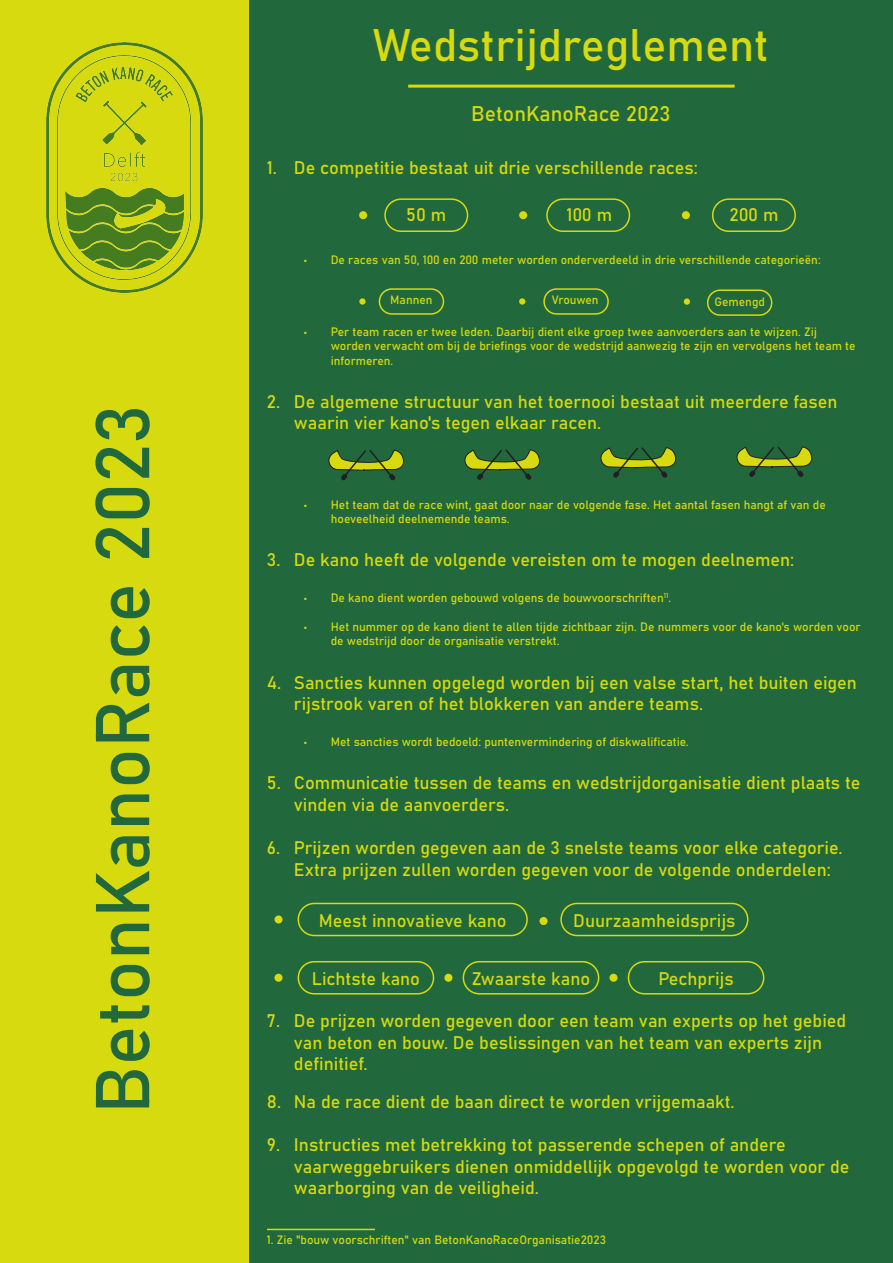
<style>
.page{position:relative;width:893px;height:1263px;background:#fff}
.page>*{position:absolute;margin:0;border:0;box-sizing:border-box;transform-origin:0 0}
.t1{font:75px "Bahnschrift";color:#21683c}
.t2{font:45px "Bahnschrift";color:#d7da0f}
.t3{font:21px "Bahnschrift";color:#d7da0f}
.t4{font:18px/21.6px "Bahnschrift";color:#d7da0f}
.t5{font:12px/14.4px "Bahnschrift";color:#d7da0f}
</style>
<div class="page">
<div style="left:249px;top:0;width:644px;height:1263px;background:#21683c"></div>
<hr style="left:267px;top:1229px;width:108px;height:1px;background:#d7da0f">
<div style="left:539px;top:917px;width:9px;height:8px;background:#d7da0f;border-radius:50%"></div>
<div style="left:0;top:0;width:249px;height:1263px;background:#d7da0f"></div>
<img style="left:46px;top:43px;width:157px;height:250px">
<hr style="left:408px;top:85px;width:327px;height:3px;background:#d7da0f">
<div style="left:379px;top:288px;width:65px;height:27px;border:2px solid #d7da0f;border-radius:12px"></div>
<div style="left:543px;top:288px;width:66px;height:27px;border:2px solid #d7da0f;border-radius:12px"></div>
<div style="left:707px;top:289px;width:65px;height:27px;border:2px solid #d7da0f;border-radius:12px"></div>
<svg style="left:359px;top:298px;width:7px;height:7px"></svg>
<div style="left:519px;top:298px;width:6px;height:7px;background:#d7da0f;border-radius:50%"></div>
<div style="left:684px;top:298px;width:6px;height:7px;background:#d7da0f;border-radius:50%"></div>
<svg style="left:329px;top:449px;width:75px;height:31px"></svg>
<div style="left:298px;top:903px;width:230px;height:33px;border:2px solid #d7da0f;border-radius:16px"></div>
<div style="left:298px;top:961px;width:136px;height:33px;border:2px solid #d7da0f;border-radius:16px"></div>
<div style="left:463px;top:961px;width:136px;height:33px;border:2px solid #d7da0f;border-radius:16px"></div>
<div style="left:628px;top:961px;width:136px;height:33px;border:2px solid #d7da0f;border-radius:16px"></div>
<div style="left:560px;top:903px;width:188px;height:33px;border:2px solid #d7da0f;border-radius:16px"></div>
<svg style="left:274px;top:915px;width:9px;height:8px"></svg>
<div style="left:274px;top:974px;width:9px;height:8px;background:#d7da0f;border-radius:50%"></div>
<div style="left:444px;top:974px;width:8px;height:8px;background:#d7da0f;border-radius:50%"></div>
<div style="left:609px;top:974px;width:9px;height:8px;background:#d7da0f;border-radius:50%"></div>
<svg style="left:737px;top:446px;width:75px;height:31px"></svg>
<svg style="left:465px;top:449px;width:75px;height:31px"></svg>
<svg style="left:601px;top:447px;width:75px;height:31px"></svg>
<div style="left:384px;top:198px;width:84px;height:34px;border:2px solid #d7da0f;border-radius:16px"></div>
<div style="left:359px;top:211px;width:8px;height:8px;background:#d7da0f;border-radius:50%"></div>
<div style="left:546px;top:198px;width:84px;height:34px;border:2px solid #d7da0f;border-radius:16px"></div>
<div style="left:519px;top:211px;width:8px;height:8px;background:#d7da0f;border-radius:50%"></div>
<div style="left:712px;top:198px;width:84px;height:34px;border:2px solid #d7da0f;border-radius:16px"></div>
<div style="left:682px;top:211px;width:8px;height:8px;background:#d7da0f;border-radius:50%"></div>
<p class="t1" style="left:66px;top:1114px;width:711px;rotate:-90deg">BetonKanoRace 2023</p>
<p class="t2" style="left:373px;top:11px;width:398px">Wedstrijdreglement</p>
<p class="t3" style="left:471px;top:98px;width:201px">BetonKanoRace 2023</p>
<p class="t4" style="left:267px;top:155px;width:432px">1. De competitie bestaat uit drie verschillende races:</p>
<p class="t4" style="left:406px;top:203px;width:41px">50 m</p>
<p class="t4" style="left:566px;top:203px;width:47px">100 m</p>
<p class="t4" style="left:729px;top:203px;width:51px">200 m</p>
<p class="t5" style="left:304px;top:252px;width:518px">• De races van 50, 100 en 200 meter worden onderverdeeld in drie verschillende categorieën:</p>
<p class="t5" style="left:390px;top:292px;width:44px">Mannen</p>
<p class="t5" style="left:552px;top:292px;width:48px">Vrouwen</p>
<p class="t5" style="left:714px;top:293px;width:52px">Gemengd</p>
<p class="t5" style="left:331px;top:324px;width:526px;text-indent:-27px">• Per team racen er twee leden. Daarbij dient elke groep twee aanvoerders aan te wijzen. Zij worden verwacht om bij de briefings voor de wedstrijd aanwezig te zijn en vervolgens het team te informeren.</p>
<p class="t4" style="left:294px;top:389px;width:545px;text-indent:-27px">2. De algemene structuur van het toernooi bestaat uit meerdere fasen waarin vier kano's tegen elkaar racen.</p>
<p class="t5" style="left:331px;top:496px;width:497px;text-indent:-27px">• Het team dat de race wint, gaat door naar de volgende fase. Het aantal fasen hangt af van de hoeveelheid deelnemende teams.</p>
<p class="t4" style="left:267px;top:548px;width:529px">3. De kano heeft de volgende vereisten om te mogen deelnemen:</p>
<p class="t5" style="left:304px;top:590px;width:369px">• De kano dient worden gebouwd volgens de bouwvoorschriften<sup>11</sup>.</p>
<p class="t5" style="left:331px;top:619px;width:531px;text-indent:-27px">• Het nummer op de kano dient te allen tijde zichtbaar zijn. De nummers voor de kano's worden voor de wedstrijd door de organisatie verstrekt.</p>
<p class="t4" style="left:294px;top:670px;width:564px;text-indent:-27px">4. Sancties kunnen opgelegd worden bij een valse start, het buiten eigen rijstrook varen of het blokkeren van andere teams.</p>
<p class="t5" style="left:304px;top:734px;width:386px">• Met sancties wordt bedoeld: puntenvermindering of diskwalificatie.</p>
<p class="t4" style="left:294px;top:771px;width:568px;text-indent:-27px">5. Communicatie tussen de teams en wedstrijdorganisatie dient plaats te vinden via de aanvoerders.</p>
<p class="t4" style="left:294px;top:836px;width:550px;text-indent:-27px">6. Prijzen worden gegeven aan de 3 snelste teams voor elke categorie.<br>Extra prijzen zullen worden gegeven voor de volgende onderdelen:</p>
<p class="t4" style="left:319px;top:908px;width:189px">Meest innovatieve kano</p>
<p class="t4" style="left:573px;top:908px;width:164px">Duurzaamheidsprijs</p>
<p class="t4" style="left:312px;top:966px;width:110px">Lichtste kano</p>
<p class="t4" style="left:472px;top:966px;width:120px">Zwaarste kano</p>
<p class="t4" style="left:658px;top:966px;width:77px">Pechprijs</p>
<p class="t4" style="left:294px;top:1009px;width:554px;text-indent:-27px">7. De prijzen worden gegeven door een team van experts op het gebied van beton en bouw. De beslissingen van het team van experts zijn definitief.</p>
<p class="t4" style="left:267px;top:1090px;width:469px">8. Na de race dient de baan direct te worden vrijgemaakt.</p>
<p class="t4" style="left:294px;top:1133px;width:557px;text-indent:-27px">9. Instructies met betrekking tot passerende schepen of andere vaarweggebruikers dienen onmiddellijk opgevolgd te worden voor de waarborging van de veiligheid.</p>
<p class="t5" style="left:267px;top:1231px;width:341px">1. Zie "bouw voorschriften" van BetonKanoRaceOrganisatie2023</p>
</div>
